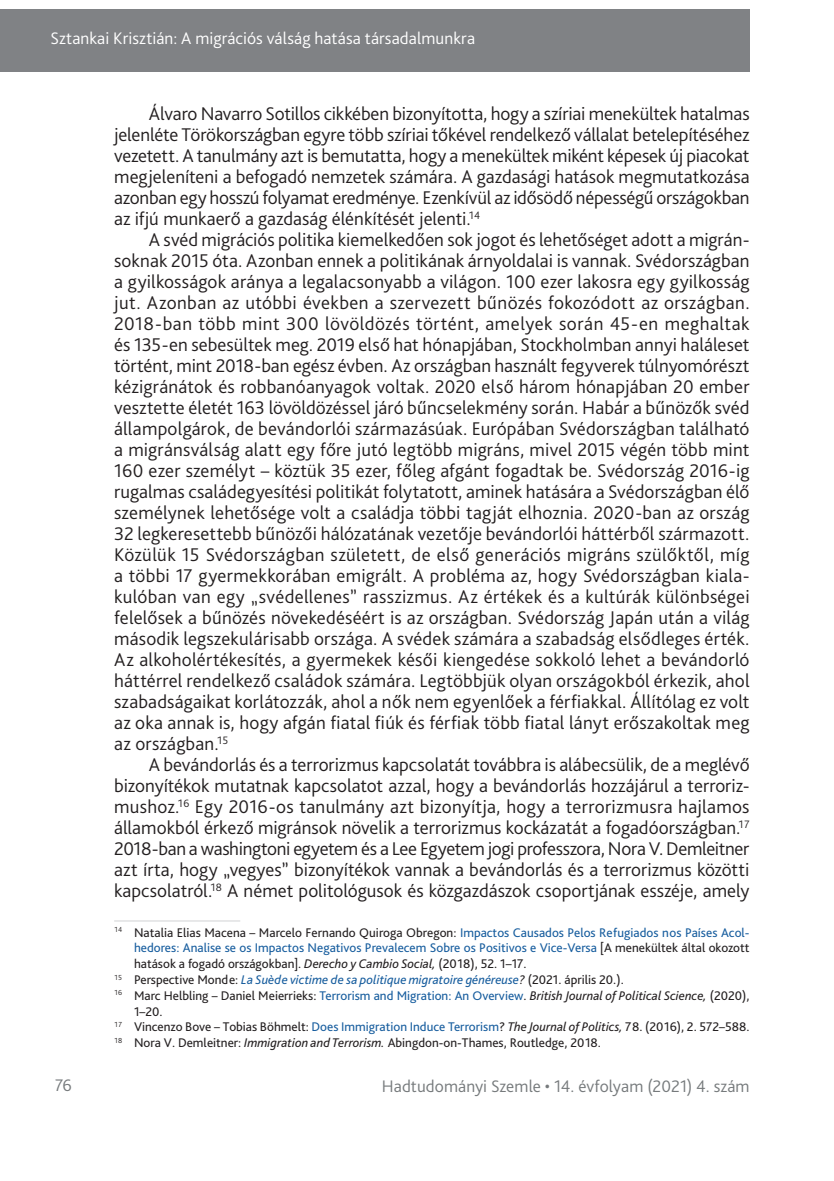
<style>
.page{position:relative;width:834px;height:1181px;background:#fff}
.page>*{position:absolute;margin:0;border:0;box-sizing:border-box;transform-origin:0 0}
._1__Body{font:300 19.25px/21px "Bliss Pro";color:#231f20;text-align:justify}
.t1{font:300 17.5px "Bliss Pro";color:#fff}
.t2{font:300 17.5px "Bliss Pro";letter-spacing:.005em;color:#767a7c}
.Lábjegyzet{font:13.12px/15.8px "Bliss Pro";color:#231f20}
.Lábjegyzet-2{font:13.12px/15.8px "Bliss Pro";color:#175d9e;text-align:justify}
.Lábjegyzet-3{font:italic 13.12px "Bliss Pro";color:#175d9e}
.s1{color:#231f20}
.s2{font-style:italic;color:#231f20}
.s3{font-style:normal;color:#231f20}
.s4{color:#175d9e}
.s5{font-style:italic}
</style>
<div class="page">
<div style="left:0;top:9px;width:749px;height:63px;background:#808285"></div>
<hr style="left:114px;top:920px;width:126px;height:1px;background:#d1d2d4">
<p class="t1" style="left:51px;top:27px;width:426px">Sztankai Krisztián: A migrációs válság hatása társadalmunkra</p>
<p class="_1__Body" style="left:114px;top:103px;width:637px;text-indent:35px">Álvaro Navarro Sotillos cikkében bizonyította, hogy a szíriai menekültek hatalmas jelenléte Törökországban egyre több szíriai tőkével rendelkező vállalat betelepítéséhez vezetett. A tanulmány azt is bemutatta, hogy a menekültek miként képesek új piacokat megjeleníteni a befogadó nemzetek számára. A gazdasági hatások megmutatkozása azonban egy hosszú folyamat eredménye. Ezenkívül az idősödő népességű országokban az ifjú munkaerő a gazdaság élénkítését jelenti.<sup>14</sup></p>
<p class="_1__Body" style="left:114px;top:229px;width:637px;text-indent:35px">A svéd migrációs politika kiemelkedően sok jogot és lehetőséget adott a migrán&shy;soknak 2015 óta. Azonban ennek a politikának árnyoldalai is vannak. Svédországban a gyilkosságok aránya a legalacsonyabb a világon. 100 ezer lakosra egy gyilkosság jut. Azonban az utóbbi években a szervezett bűnözés fokozódott az országban.<br>2018-ban több mint 300 lövöldözés történt, amelyek során 45-en meghaltak és -135-en sebesültek meg. 2019 első hat hónapjában, Stockholmban annyi haláleset történt, mint 2018-ban egész évben. Az országban használt fegyverek túlnyomórészt kézigránátok és robbanóanyagok voltak. 2020 első három hónapjában 20 ember vesztette életét 163 lövöldözéssel járó bűncselekmény során. Habár a bűnözők svéd állampolgárok, de bevándorlói származásúak. Európában Svédországban található a migránsválság alatt egy főre jutó legtöbb migráns, mivel 2015 végén több mint 160 ezer személyt – köztük 35 ezer, főleg afgánt fogadtak be. Svédország 2016-ig rugalmas családegyesítési politikát folytatott, aminek hatására a Svédországban élő személynek lehetősége volt a családja többi tagját elhoznia. 2020-ban az ország 32 legkeresettebb bűnözői hálózatának vezetője bevándorlói háttérből származott.<br>Közülük 15 Svédországban született, de első generációs migráns szülőktől, míg a többi 17 gyermekkorában emigrált. A probléma az, hogy Svédországban kiala&shy;kulóban van egy „svédellenes” rasszizmus. Az értékek és a kultúrák különbségei felelősek a bűnözés növekedéséért is az országban. Svédország Japán után a világ második legszekulárisabb országa. A svédek számára a szabadság elsődleges érték.<br>Az alkoholértékesítés, a gyermekek késői kiengedése sokkoló lehet a bevándorló háttérrel rendelkező családok számára. Legtöbbjük olyan országokból érkezik, ahol szabadságaikat korlátozzák, ahol a nők nem egyenlőek a férfiakkal. Állítólag ez volt az oka annak is, hogy afgán fiatal fiúk és férfiak több fiatal lányt erőszakoltak meg az országban.<sup>15</sup></p>
<p class="_1__Body" style="left:114px;top:754px;width:637px;text-indent:35px">A bevándorlás és a terrorizmus kapcsolatát továbbra is alábecsülik, de a meglévő bizonyítékok mutatnak kapcsolatot azzal, hogy a bevándorlás hozzájárul a terroriz&shy;mushoz.<sup>16</sup> Egy 2016-os tanulmány azt bizonyítja, hogy a terrorizmusra hajlamos államokból érkező migránsok növelik a terrorizmus kockázatát a fogadóországban.<sup>17<br></sup>2018-ban a washingtoni egyetem és a Lee Egyetem jogi professzora, Nora V. Demleitner azt írta, hogy „vegyes” bizonyítékok vannak a bevándorlás és a terrorizmus közötti kapcsolatról.<sup>18</sup> A német politológusok és közgazdászok csoportjának esszéje, amely</p>
<p class="Lábjegyzet-2" style="left:134px;top:924px;width:617px;text-indent:-20px"><sup>14</sup> <span class="s1">Natalia Elias Macena – Marcelo Fernando Quiroga Obregon:</span> Impactos Causados Pelos Refugiados nos Países Acol&shy;hedores: Analise se os Impactos Negativos Prevalecem Sobre os Positivos e Vice-Versa <span class="s1">[A menekültek által okozott hatások a fogadó országokban].</span> <span class="s2">Derecho y Cambio Social,</span> <span class="s1">(2018), 52. 1–17.</span></p>
<p class="Lábjegyzet-3" style="left:114px;top:971px;width:511px"><sup>15</sup> <span class="s3">Perspective Monde:</span> La Suède victime de sa politique migratoire généreuse<span class="s1">?</span> <span class="s3">(2021. április 20.).</span></p>
<p class="Lábjegyzet" style="left:134px;top:987px;width:617px;text-indent:-20px"><sup>16</sup> Marc Helbling – Daniel Meierrieks: <span class="s4">Terrorism and Migration: An Overview</span>. <span class="s5">British Journal of Political Science,</span> (2020),<br>1–20.</p>
<p class="Lábjegyzet" style="left:114px;top:1018px;width:636px"><sup>17</sup> Vincenzo Bove – Tobias Böhmelt: <span class="s4">Does Immigration Induce Terrorism</span>? <span class="s5">The Journal of Politics,</span> 78. (2016), 2. 572–588.</p>
<p class="Lábjegyzet" style="left:114px;top:1034px;width:488px"><sup>18</sup> Nora V. Demleitner: <span class="s5">Immigration and Terrorism.</span> Abingdon-on-Thames, Routledge, 2018.</p>
<p class="t2" style="left:55px;top:1074px;width:18px">76</p>
<p class="t2" style="left:382px;top:1075px;width:369px">Hadtudományi Szemle • 14. évfolyam (2021) 4. szám</p>
</div>
